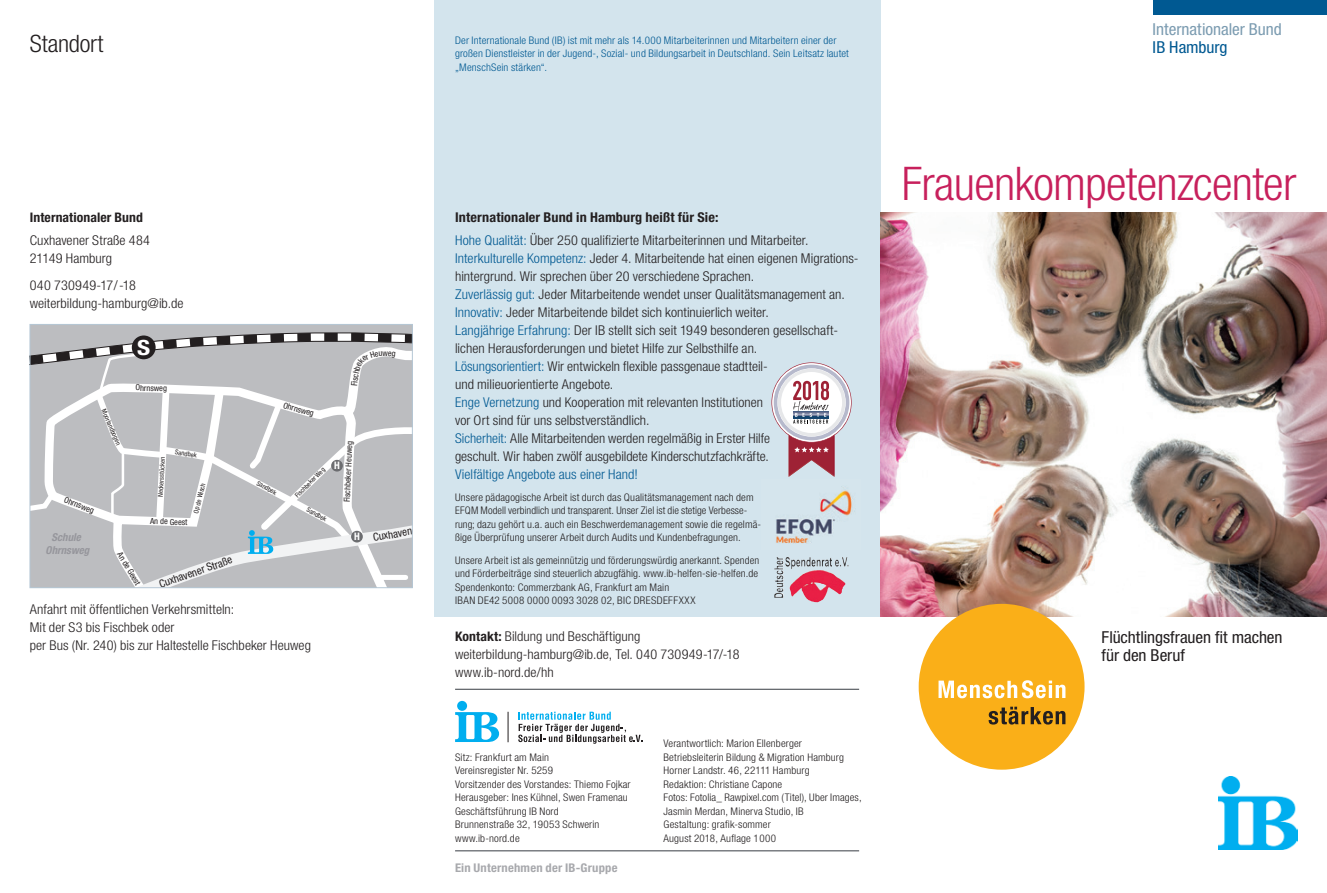
<style>
.page{position:relative;width:1327px;height:893px;background:#fff}
.page>*{position:absolute;margin:0;border:0;box-sizing:border-box;transform-origin:0 0}
._16_titel{font:300 condensed 46.5px "Helvetica Neue LT Std";letter-spacing:-.015em;color:#c7205c}
._16_headlines{font:300 condensed 24px "Helvetica Neue LT Std";letter-spacing:-.01em;color:#231f20;scale:1.04 1}
.t1{font:700 condensed 21px "Helvetica Neue LT Pro";color:#fff;scale:1.2 1}
._16_titel-subline{font:condensed 16.5px/18px "Helvetica Neue LT Pro";letter-spacing:-.005em;color:#231f20;scale:1.05 1}
.t2{font:condensed 16.5px "Helvetica Neue LT Pro";color:#7c9cb1;scale:1.05 1}
.t3{font:condensed 16.5px "Helvetica Neue LT Pro";letter-spacing:-.005em;color:#005992;scale:1.05 1}
._16_fließ{font:300 condensed 13.5px/18px "Helvetica Neue LT Std";letter-spacing:.005em;color:#231f20;scale:1.05 1}
.t4{font:700 condensed 13.5px "Helvetica Neue LT Pro";letter-spacing:.01em;color:#231f20;scale:1.05 1}
.t5{font:300 condensed 13.5px "Helvetica Neue LT Std";letter-spacing:.005em;color:#005992;scale:1.05 1}
._16_fließ-2{font:700 condensed 13.2px "Helvetica Neue LT Pro";letter-spacing:.005em;color:#231f20;scale:1.04 1}
._16_Bildunterschrift{font:700 condensed 12px "Helvetica Neue LT Pro";letter-spacing:.015em;color:#a8a9ad;scale:1.05 1}
.t6{font:condensed 10.95px "Helvetica Neue LT Pro";color:#231f20}
.t7{font:italic 700 condensed 10.95px/13px "Helvetica Neue LT Pro";color:#96969c;text-align:center}
._16_klein___Impressu{font:300 condensed 10.5px/13.5px "Helvetica Neue LT Std";letter-spacing:.01em;color:#231f20;scale:1.05 1}
._16_klein___Impressu-2{font:300 condensed 10.5px/13.5px "Helvetica Neue LT Std";letter-spacing:.01em;color:#231f20}
.t8{font:300 condensed 10.5px/13.5px "Helvetica Neue LT Std";letter-spacing:.01em;color:#005992;scale:1.05 1}
.t9{font:700 condensed 10.35px "Helvetica Neue LT Pro";color:#fff}
.t10{font:condensed 8.4px "Helvetica Neue LT Pro";color:#231f20}
.t11{font:condensed 6.75px "Helvetica Neue LT Pro";color:#231f20}
.s1{color:#005992}
.s2{font-family:"Helvetica Neue LT Pro";font-weight:700;font-size:13.2px}
</style>
<div class="page">
<img style="left:1218px;top:776px;width:79px;height:74px">
<hr style="left:455px;top:850px;width:404px;height:1px;background:#383d44">
<svg style="left:455px;top:712px;width:44px;height:30px"></svg>
<div style="left:457px;top:701px;width:10px;height:10px;background:#00aeef;border-radius:50%"></div>
<svg style="left:518px;top:712px;width:124px;height:32px"></svg>
<hr style="left:508px;top:712px;width:1px;height:30px;background:#231f20">
<hr style="left:455px;top:689px;width:404px;height:1px;background:#383d44">
<div style="left:434px;top:0;width:446px;height:617px;background:#d3e4ed"></div>
<svg style="left:771px;top:362px;width:80px;height:115px"></svg>
<img style="left:776px;top:490px;width:76px;height:54px">
<svg style="left:776px;top:557px;width:13px;height:9px"></svg>
<div style="left:1152px;top:0;width:175px;height:15px;background:#005992"></div>
<img style="left:880px;top:213px;width:447px;height:404px">
<div style="left:918px;top:604px;width:166px;height:166px;background:#faaf18;border-radius:50%"></div>
<svg style="left:938px;top:680px;width:127px;height:18px"></svg>
<svg style="left:988px;top:707px;width:77px;height:18px"></svg>
<svg style="left:30px;top:324px;width:382px;height:264px"></svg>
<p class="_16_headlines" style="left:30px;top:30px;width:72px">Standort</p>
<p class="t8" style="left:455px;top:33px;width:377px">Der Internationale Bund (IB) ist mit mehr als 14.000 Mitarbeiterinnen und Mitarbeitern einer der großen Dienstleister in der Jugend-, Sozial- und Bildungsarbeit in Deutschland. Sein Leitsatz lautet „MenschSein stärken“.</p>
<p class="_16_fließ-2" style="left:30px;top:209px;width:110px">Internationaler Bund</p>
<p class="_16_fließ" style="left:30px;top:231px;width:116px">Cuxhavener Straße 484<br>21149 Hamburg</p>
<p class="_16_fließ" style="left:30px;top:276px;width:148px">040 730949-17/-18 weiterbildung-hamburg@ib.de</p>
<p class="t1" style="left:137px;top:335px;width:12px">S</p>
<p class="t11" style="left:107px;top:408px;width:40px;rotate:66deg">Moorlandbogen</p>
<p class="t10" style="left:66px;top:495px;width:33px;rotate:21deg">Ohrnsweg</p>
<p class="t10" style="left:136px;top:383px;width:33px;rotate:1deg">Ohrnsweg</p>
<p class="t11" style="left:156px;top:497px;width:41px;rotate:-87deg">Neckersstücken</p>
<p class="t11" style="left:176px;top:448px;width:23px;rotate:9deg">Sandbek</p>
<p class="t11" style="left:192px;top:512px;width:32px;rotate:-75deg">Op de Wisch</p>
<p class="t10" style="left:150px;top:516px;width:39px;rotate:1deg">An de Geest</p>
<p class="t7" style="left:46px;top:531px;width:45px">Schule<br>Ohrnsweg</p>
<p class="t10" style="left:124px;top:550px;width:39px;rotate:59deg">An de Geest</p>
<p class="t6" style="left:157px;top:578px;width:78px;rotate:-19deg">Cuxhavener Straße</p>
<p class="t10" style="left:285px;top:400px;width:33px;rotate:15deg">Ohrnsweg</p>
<p class="t11" style="left:259px;top:479px;width:23px;rotate:28deg">Sandbek</p>
<p class="t11" style="left:293px;top:493px;width:41px;rotate:-45deg">Fischbeker Weg</p>
<p class="t10" style="left:342px;top:502px;width:62px;rotate:-87deg">Fischbeker Heuweg</p>
<p class="t9" style="left:334px;top:459px;width:7px">H</p>
<p class="t11" style="left:309px;top:506px;width:23px;rotate:28deg">Sandbek</p>
<p class="t9" style="left:354px;top:530px;width:7px">H</p>
<p class="_16_fließ" style="left:30px;top:600px;width:269px">Anfahrt mit öffentlichen Verkehrsmitteln:<br>Mit der S3 bis Fischbek oder<br>per Bus (Nr. 240) bis zur Haltestelle Fischbeker Heuweg</p>
<p class="t4" style="left:455px;top:209px;width:252px">Internationaler Bund in Hamburg heißt für Sie:</p>
<p class="_16_fließ" style="left:455px;top:231px;width:386px"><span class="s1">Hohe Qualität:</span> Über 250 qualifizierte Mitarbeiterinnen und Mitarbeiter.<br><span class="s1">Interkulturelle Kompetenz:</span> Jeder 4. Mitarbeitende hat einen eigenen Migrations&shy;hintergrund. Wir sprechen über 20 verschiedene Sprachen.<br><span class="s1">Zuverlässig gut:</span> Jeder Mitarbeitende wendet unser Qualitätsmanagement an.<br><span class="s1">Innovativ:</span> Jeder Mitarbeitende bildet sich kontinuierlich weiter.<br><span class="s1">Langjährige Erfahrung:</span> Der IB stellt sich seit 1949 besonderen gesellschaft&shy;lichen Herausforderungen und bietet Hilfe zur Selbsthilfe an.<br><span class="s1">Lösungsorientiert:</span> Wir entwickeln flexible passgenaue stadtteil-<br>und milieuorientierte Angebote.<br><span class="s1">Enge Vernetzung</span> und Kooperation mit relevanten Institutionen<br>vor Ort sind für uns selbstverständlich.<br><span class="s1">Sicherheit:</span> Alle Mitarbeitenden werden regelmäßig in Erster Hilfe<br>geschult. Wir haben zwölf ausgebildete Kinderschutzfachkräfte.</p>
<p class="t5" style="left:455px;top:466px;width:176px">Vielfältige Angebote aus einer Hand!</p>
<p class="_16_klein___Impressu" style="left:455px;top:490px;width:293px">Unsere pädagogische Arbeit ist durch das Qualitätsmanagement nach dem EFQM Modell verbindlich und transparent. Unser Ziel ist die stetige Verbesse&shy;rung; dazu gehört u.a. auch ein Beschwerdemanagement sowie die regelmä&shy;ßige Überprüfung unserer Arbeit durch Audits und Kundenbefragungen.</p>
<p class="_16_klein___Impressu-2" style="left:455px;top:553px;width:306px">Unsere Arbeit ist als gemeinnützig und förderungswürdig anerkannt. Spenden und Förderbeiträge sind steuerlich abzugfähig. www.ib-helfen-sie-helfen.de Spendenkonto: Commerzbank AG, Frankfurt am Main<br>IBAN DE42 5008 0000 0093 3028 02, BIC DRESDEFFXXX</p>
<p class="t10" style="left:382px;top:348px;width:7px">w</p>
<p class="t11" style="left:463px;top:510px;width:36px;rotate:-88deg">Borchertsweg</p>
<p class="t6" style="left:372px;top:531px;width:78px;rotate:-10deg">Cuxhavener Straße</p>
<p class="_16_fließ" style="left:455px;top:627px;width:272px"><span class="s2">Kontakt:</span> Bildung und Beschäftigung weiterbildung-hamburg@ib.de, Tel. 040 730949-17/-18 www.ib-nord.de/hh</p>
<p class="_16_klein___Impressu" style="left:455px;top:750px;width:95px">Sitz: Frankfurt am Main<br>Vereinsregister Nr. 5259</p>
<p class="_16_klein___Impressu" style="left:455px;top:777px;width:169px">Vorsitzender des Vorstandes: Thiemo Fojkar</p>
<p class="_16_klein___Impressu" style="left:455px;top:791px;width:166px">Herausgeber: Ines Kühnel, Swen Framenau<br>Geschäftsführung IB Nord</p>
<p class="_16_klein___Impressu" style="left:455px;top:818px;width:139px">Brunnenstraße 32, 19053 Schwerin</p>
<p class="_16_klein___Impressu" style="left:455px;top:831px;width:63px">www.ib-nord.de</p>
<p class="_16_Bildunterschrift" style="left:455px;top:860px;width:156px">Ein Unternehmen der IB-Gruppe</p>
<p class="_16_klein___Impressu" style="left:663px;top:737px;width:190px">Verantwortlich: Marion Ellenberger Betriebsleiterin Bildung &amp; Migration Hamburg Horner Landstr. 46, 22111 Hamburg<br>Redaktion: Christiane Capone<br>Fotos: Fotolia_ Rawpixel.com (Titel), Uber Images, Jasmin Merdan, Minerva Studio, IB<br>Gestaltung: grafik-sommer<br>August 2018, Auflage 1000</p>
<p class="t2" style="left:1152px;top:20px;width:125px">Internationaler Bund</p>
<p class="t3" style="left:1152px;top:38px;width:73px">IB Hamburg</p>
<p class="_16_titel" style="left:901px;top:156px;width:396px">Frauenkompetenzcenter</p>
<p class="_16_titel-subline" style="left:1101px;top:628px;width:174px">Flüchtlingsfrauen fit machen für den Beruf</p>
</div>
